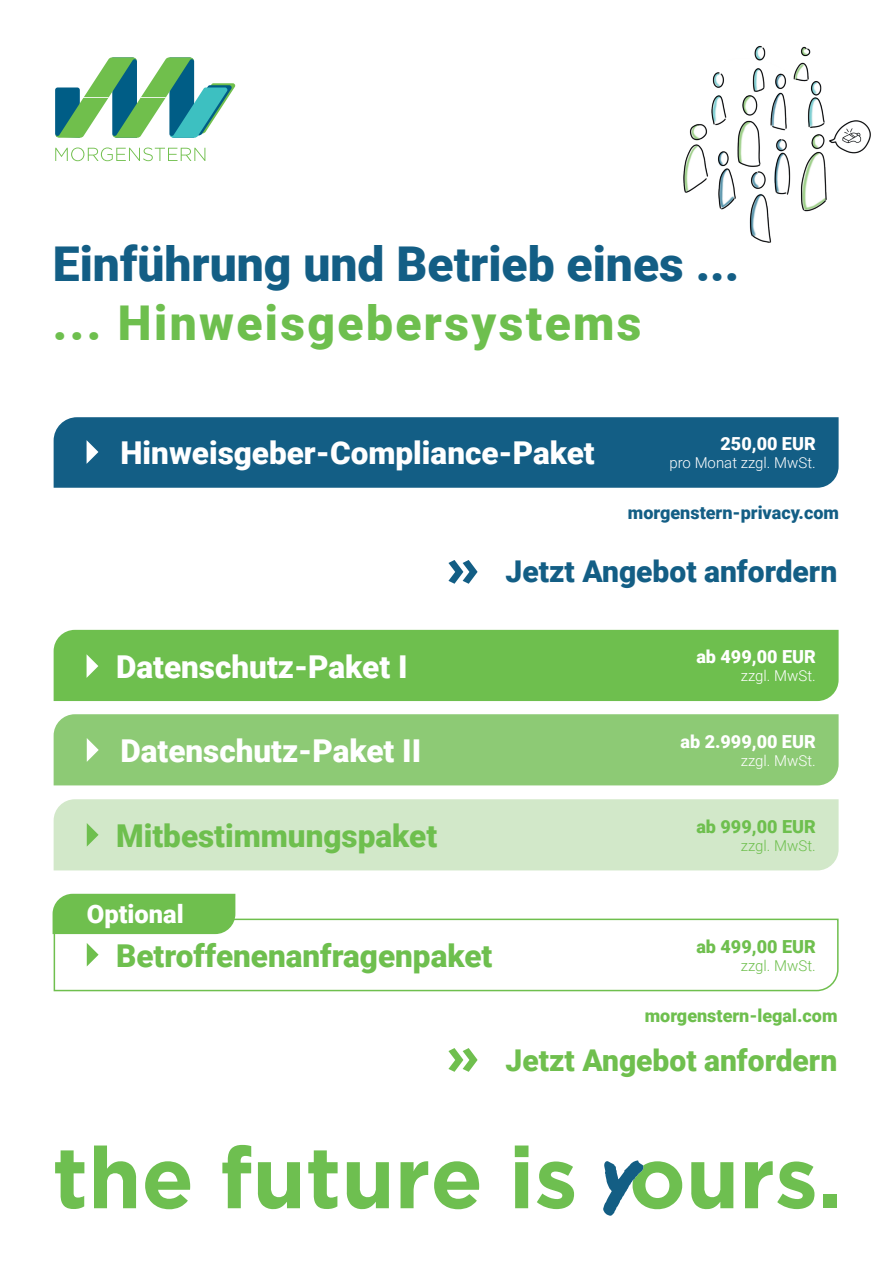
<style>
.page{position:relative;width:893px;height:1263px;background:#fff}
.page>*{position:absolute;margin:0;border:0;box-sizing:border-box;transform-origin:0 0}
.t1{font:900 48px "Roboto";color:#135e85}
.t2{font:900 48px "Roboto";letter-spacing:.05em;color:#6ebf4e}
.t3{font:900 31.5px "Roboto";color:#fff}
.t4{font:900 31.5px "Roboto";color:#6ebf4e}
.t5{font:900 30px "Roboto";color:#6fbf4e}
.t6{font:900 30px "Roboto";color:#135e85}
.t7{font:900 25.5px "Roboto";color:#fff}
.t8{font:900 18px "Roboto";color:#fff}
.t9{font:900 18px "Roboto";color:#6ebf4e}
.t10{font:900 18px "Roboto";color:#135e85}
.t11{font:900 18px "Roboto";color:#6fbf4e}
.t12{font:300 15px "Roboto";color:#fff}
.t13{font:300 15px "Roboto";color:#6ebf4e}
.t14{font:300 15px "Roboto";color:#6fbf4e}
</style>
<div class="page">
<svg style="left:55px;top:1150px;width:29px;height:59px"></svg>
<svg style="left:94px;top:1145px;width:42px;height:63px"></svg>
<svg style="left:145px;top:1161px;width:45px;height:48px"></svg>
<svg style="left:222px;top:1145px;width:29px;height:63px"></svg>
<svg style="left:258px;top:1162px;width:42px;height:47px"></svg>
<svg style="left:308px;top:1150px;width:30px;height:59px"></svg>
<svg style="left:347px;top:1162px;width:42px;height:47px"></svg>
<svg style="left:401px;top:1161px;width:27px;height:47px"></svg>
<svg style="left:434px;top:1161px;width:45px;height:48px"></svg>
<svg style="left:515px;top:1145px;width:13px;height:63px"></svg>
<svg style="left:537px;top:1161px;width:37px;height:48px"></svg>
<svg style="left:691px;top:1162px;width:42px;height:47px"></svg>
<svg style="left:745px;top:1161px;width:69px;height:48px"></svg>
<div style="left:823px;top:1194px;width:14px;height:14px;background:#6ebf50"></div>
<svg style="left:603px;top:1160px;width:79px;height:56px"></svg>
<svg style="left:55px;top:57px;width:180px;height:81px"></svg>
<svg style="left:55px;top:148px;width:150px;height:13px"></svg>
<div style="left:54px;top:630px;width:785px;height:71px;background:#6ebf4e"></div>
<div style="left:54px;top:714px;width:785px;height:71px;background:#8dca75"></div>
<div style="left:54px;top:799px;width:785px;height:71px;background:#d2e8c9"></div>
<svg style="left:448px;top:1048px;width:29px;height:24px"></svg>
<svg style="left:87px;top:654px;width:11px;height:24px"></svg>
<svg style="left:87px;top:738px;width:12px;height:24px"></svg>
<svg style="left:87px;top:823px;width:12px;height:24px"></svg>
<svg style="left:53px;top:918px;width:786px;height:74px"></svg>
<svg style="left:87px;top:943px;width:12px;height:23px"></svg>
<div style="left:54px;top:417px;width:785px;height:71px;background:#135e85"></div>
<svg style="left:87px;top:440px;width:11px;height:24px"></svg>
<svg style="left:448px;top:560px;width:29px;height:24px"></svg>
<div style="left:53px;top:894px;width:182px;height:40px;background:#6fbf4e"></div>
<img style="left:683px;top:45px;width:188px;height:198px">
<h1 class="t1" style="left:53px;top:231px;width:688px">Einführung und Betrieb eines ...</h1>
<h1 class="t2" style="left:53px;top:289px;width:590px">... Hinweisgebersystems</h1>
<p class="t3" style="left:120px;top:430px;width:476px">Hinweisgeber-Compliance-Paket</p>
<p class="t8" style="left:720px;top:431px;width:97px">250,00 EUR</p>
<p class="t12" style="left:669px;top:452px;width:148px">pro Monat zzgl. MwSt.</p>
<p class="t10" style="left:628px;top:499px;width:213px">morgenstern-privacy.com</p>
<p class="t6" style="left:506px;top:551px;width:333px">Jetzt Angebot anfordern</p>
<p class="t3" style="left:116px;top:645px;width:293px">Datenschutz-Paket I</p>
<p class="t8" style="left:696px;top:644px;width:121px">ab 499,00 EUR</p>
<p class="t12" style="left:741px;top:665px;width:76px">zzgl. MwSt.</p>
<p class="t3" style="left:120px;top:728px;width:302px">Datenschutz-Paket II</p>
<p class="t8" style="left:680px;top:728px;width:137px">ab 2.999,00 EUR</p>
<p class="t12" style="left:741px;top:750px;width:76px">zzgl. MwSt.</p>
<p class="t4" style="left:116px;top:813px;width:322px">Mitbestimmungspaket</p>
<p class="t9" style="left:696px;top:814px;width:121px">ab 999,00 EUR</p>
<p class="t13" style="left:741px;top:835px;width:76px">zzgl. MwSt.</p>
<p class="t7" style="left:87px;top:896px;width:98px">Optional</p>
<p class="t4" style="left:116px;top:933px;width:378px">Betroffenenanfragenpaket</p>
<p class="t11" style="left:696px;top:934px;width:121px">ab 499,00 EUR</p>
<p class="t14" style="left:741px;top:955px;width:76px">zzgl. MwSt.</p>
<p class="t9" style="left:645px;top:1003px;width:194px">morgenstern-legal.com</p>
<p class="t5" style="left:506px;top:1039px;width:333px">Jetzt Angebot anfordern</p>
</div>
